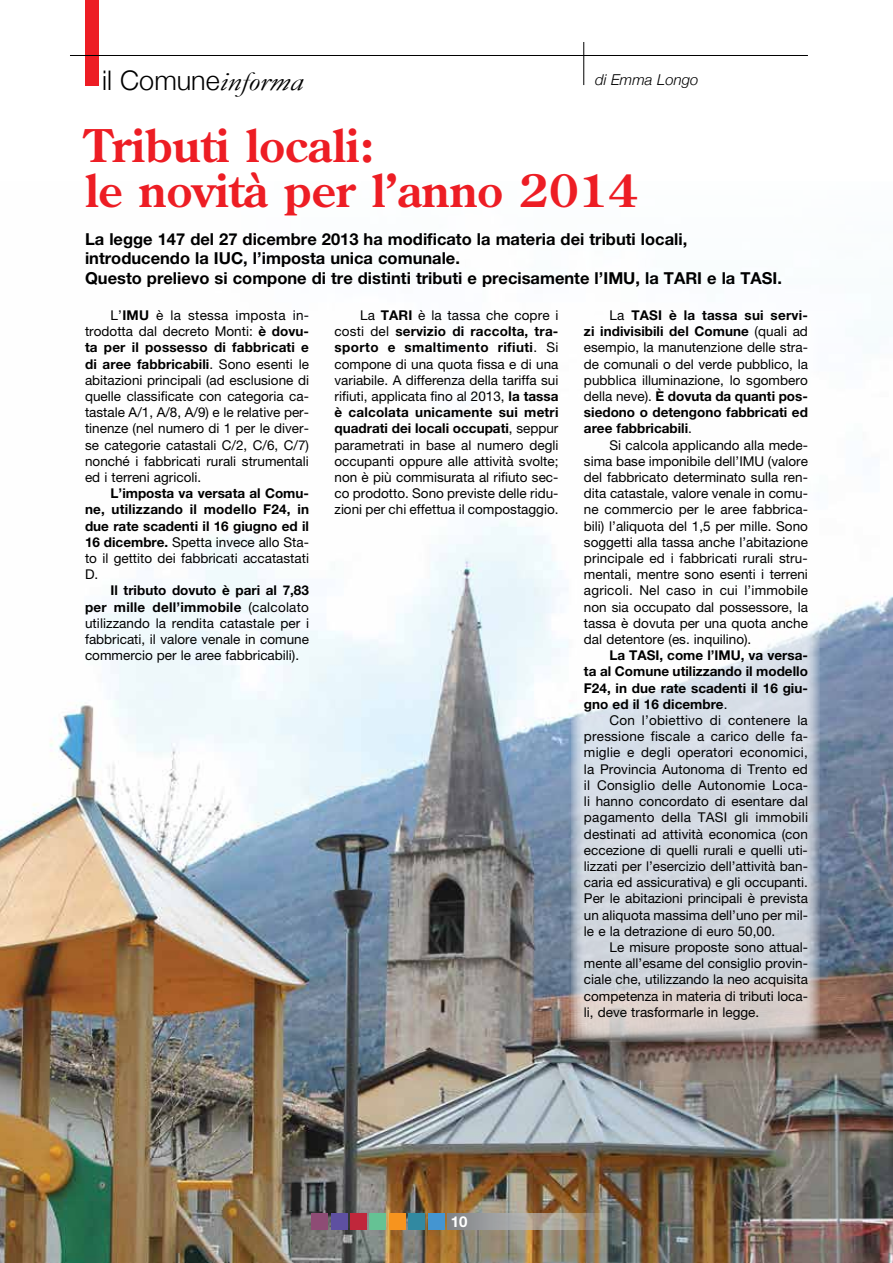
<style>
.page{position:relative;width:893px;height:1263px;background:#fff}
.page>*{position:absolute;margin:0;border:0;box-sizing:border-box;transform-origin:0 0}
.t1{font:700 45px/45px "Century Old Style Std";color:#ed1d24}
.t2{font:300 27px "Helvetica Neue";color:#000}
.t3{font:700 16.5px/19.8px "Helvetica Neue";color:#000}
.t4{font:italic 300 15px "Helvetica Neue";color:#000}
.t5{font:700 15px "Helvetica Neue";color:#fff}
.t6{font:13.5px/16.2px "Helvetica Neue";color:#000;text-align:justify}
.t7{font:700 13.5px/16.2px "Helvetica Neue";color:#000;text-align:justify}
.s1{font-family:"Garamond";font-weight:400;font-style:italic}
.s2{font-weight:700}
.s3{font-weight:400}
</style>
<div class="page">
<img style="left:0;top:521px;width:893px;height:742px">
<svg style="left:571px;top:521px;width:248px;height:521px"></svg>
<svg style="left:448px;top:1213px;width:169px;height:17px;background:#9c9891"></svg>
<div style="left:428px;top:1213px;width:16px;height:16px;background:#4495d1"></div>
<div style="left:409px;top:1213px;width:16px;height:16px;background:#3189a1"></div>
<div style="left:389px;top:1213px;width:17px;height:16px;background:#f7941e"></div>
<div style="left:370px;top:1213px;width:16px;height:16px;background:#65c294"></div>
<div style="left:350px;top:1213px;width:17px;height:16px;background:#c0273b"></div>
<div style="left:311px;top:1213px;width:17px;height:16px;background:#8e4c75"></div>
<div style="left:331px;top:1213px;width:16px;height:16px;background:#5e50a1"></div>
<div style="left:85px;top:0;width:14px;height:85px;background:#ed1d24"></div>
<hr style="left:70px;top:55px;width:738px;height:1px;background:#000">
<hr style="left:583px;top:42px;width:1px;height:43px;background:#000">
<h2 class="t2" style="left:102px;top:59px;width:202px">il Comune<span class="s1">informa</span></h2>
<p class="t4" style="left:595px;top:68px;width:105px">di Emma Longo</p>
<h1 class="t1" style="left:85px;top:122px;width:554px">Tributi locali:<br>le novità per l’anno 2014</h1>
<p class="t3" style="left:85px;top:228px;width:698px">La legge 147 del 27 dicembre 2013 ha modificato la materia dei tributi locali, introducendo la IUC, l’imposta unica comunale.<br>Questo prelievo si compone di tre distinti tributi e precisamente l’IMU, la TARI e la TASI.</p>
<p class="t6" style="left:85px;top:307px;width:225px;text-indent:26px">L’<span class="s2">IMU</span> è la stessa imposta in&shy;trodotta dal decreto M onti: <span class="s2">è dovu&shy;ta per il possesso di fabbricati e di aree fabbricabili</span>. Sono esenti le abitazioni principali (ad esclusione di quelle classificate con categoria ca&shy;tastale A/1, A/8, A/9) e le relative per&shy;tinenze (nel numero di 1 per le diver&shy;se categorie catastali C/2, C/6, C/7) nonché i fabbricati rurali strumentali ed i terreni agricoli.</p>
<p class="t7" style="left:85px;top:485px;width:225px;text-indent:26px">L’imposta va versata al Comu&shy;ne, utilizzando il modello F24, in due rate scadenti il 16 giugno ed il 16 dicembre. <span class="s3">Spetta invece allo Sta&shy;to il gettito dei fabbricati accatastati D.</span></p>
<p class="t6" style="left:85px;top:582px;width:226px;text-indent:26px"><span class="s2">Il tributo dovuto è pari al 7,83 per mille dell’immobile</span> (calcolato utilizzando la rendita catastale per i fabbricati, il valore venale in comune commercio per le aree fabbricabili).</p>
<p class="t6" style="left:334px;top:307px;width:226px;text-indent:26px">La <span class="s2">TARI</span> è la tassa che copre i costi del <span class="s2">servizio di raccolta, tra&shy;sporto e smaltimento rifiuti</span>. Si compone di una quota fissa e di una variabile. A differenza della tariffa sui rifiuti, applicata fino al 2013, <span class="s2">la tassa è calcolata unicamente sui metri quadrati dei locali occupati</span>, seppur parametrati in base al numero degli occupanti oppure alle attività svolte; non è più commisurata al rifiuto sec&shy;co prodotto. Sono previste delle ridu&shy;zioni per chi effettua il compostaggio.</p>
<p class="t6" style="left:584px;top:307px;width:225px;text-indent:26px">La <span class="s2">TASI è la tassa sui servi&shy;zi indivisibili del Comune</span> (quali ad esempio, la manutenzione delle stra&shy;de comunali o del verde pubblico, la pubblica illuminazione, lo sgombero della neve). <span class="s2">È dovuta da quanti pos&shy;siedono o detengono fabbricati ed aree fabbricabili</span>.</p>
<p class="t6" style="left:584px;top:436px;width:225px;text-indent:26px">Si calcola applicando alla mede&shy;sima base imponibile dell’IMU</p>
<p class="t6" style="left:584px;top:453px;width:226px;text-indent:184px">(valore del fabbricato determinato sulla ren&shy;dita catastale, valore venale in comu&shy;ne commercio per le aree fabbrica&shy;bili) l’aliquota del 1,5 per mille. Sono soggetti alla tassa anche l’abitazione principale ed i fabbricati rurali stru&shy;mentali, mentre sono esenti i terreni agricoli. Nel caso in cui l’immobile non sia occupato dal possessore, la tassa è dovuta per una quota anche dal detentore (es. inquilino).</p>
<p class="t7" style="left:584px;top:647px;width:225px;text-indent:26px">La TASI, come l’IMU, va versa&shy;ta al Comune utilizzando il modello F24, in due rate scadenti il 16 giu&shy;gno ed il 16 dicembre<span class="s3">.</span></p>
<p class="t6" style="left:584px;top:712px;width:226px;text-indent:26px">Con l’obiettivo di contenere la pressione fiscale a carico delle fa&shy;miglie e degli operatori economici, la Provincia Autonoma di Trento ed il Consiglio delle Autonomie Loca&shy;li hanno concordato di esentare dal pagamento della TASI</p>
<p class="t6" style="left:584px;top:809px;width:226px;text-indent:150px">gli immobili destinati ad attività economica (con eccezione di quelli rurali e quelli uti&shy;lizzati per l’esercizio dell’attività ban&shy;caria ed assicurativa) e gli occupanti.<br>Per le abitazioni principali è prevista un aliquota massima dell’uno per mil&shy;le e la detrazione di euro 50,00.</p>
<p class="t6" style="left:584px;top:939px;width:225px;text-indent:26px">Le misure proposte sono attual&shy;mente all’esame del consiglio provin&shy;ciale che, utilizzando la neo acquisita competenza in materia di tributi loca&shy;li, deve trasformarle in legge.</p>
<p class="t5" style="left:451px;top:1213px;width:18px">10</p>
</div>
